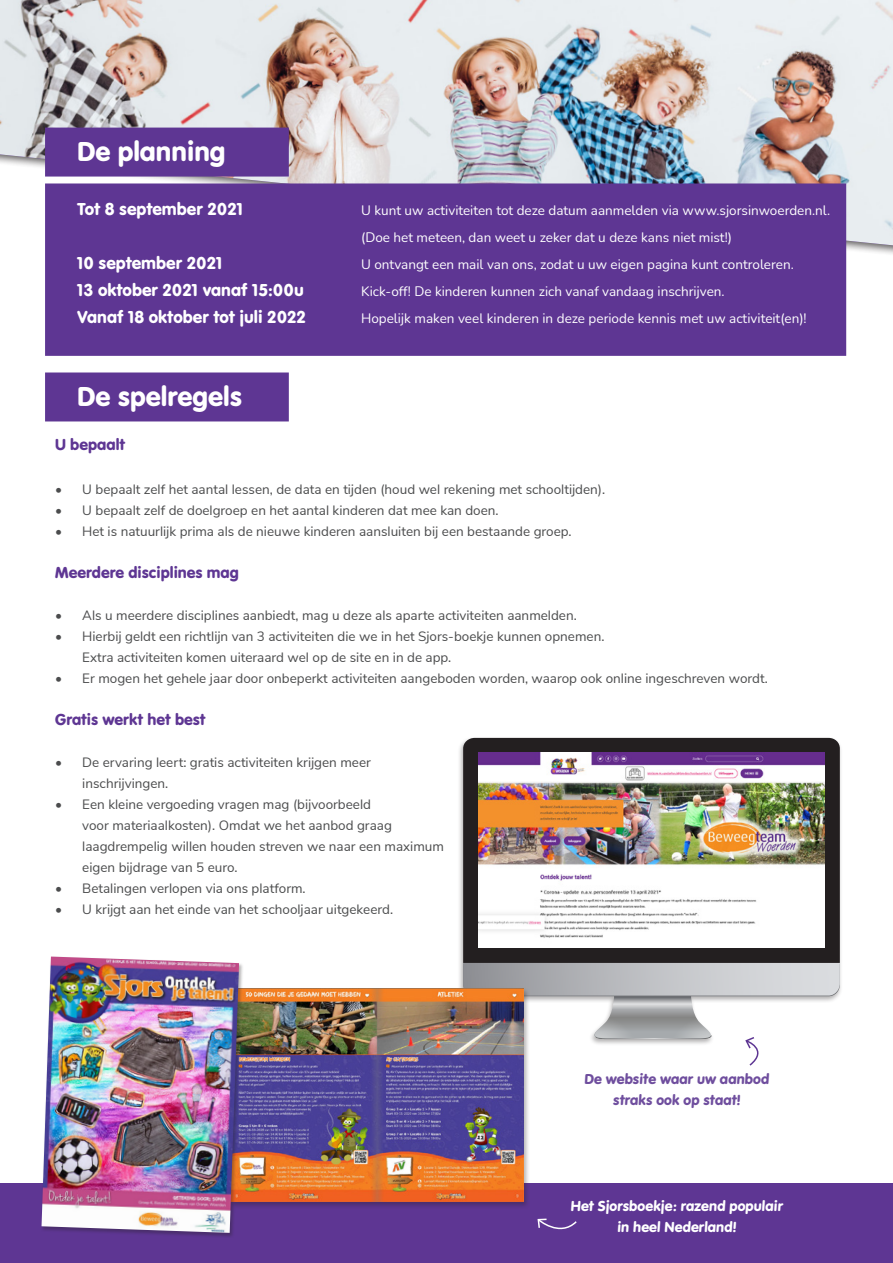
<style>
.page{position:relative;width:893px;height:1263px;background:#fff}
.page>*{position:absolute;margin:0;border:0;box-sizing:border-box;transform-origin:0 0}
.t1{font:28.5px "VAG Rundschrift D";color:#fff}
.t2{font:18px/27px "VAG Rundschrift D";color:#fff}
.Alineastijl_1{font:16.5px "VAG Rundschrift D";color:#5e3693}
.Alineastijl_2{font:15px "VAG Rundschrift D";color:#fff}
.Alineastijl_2-2{font:15px/21px "VAG Rundschrift D";color:#6f4e9e;text-align:center}
.t3{font:13.5px/21px "Nunito Sans";color:#4b4c4d}
.t4{font:13.5px/27px "Nunito";color:#fff}
</style>
<div class="page">
<div style="left:458px;top:736px;width:385px;height:310px;background:#231f20;opacity:.35"></div>
<div style="left:463px;top:738px;width:377px;height:225px;background:#231f20"></div>
<img style="left:0;top:0;width:893px;height:245px">
<div style="left:45px;top:183px;width:801px;height:173px;background:#5e3693"></div>
<div style="left:45px;top:128px;width:244px;height:49px;background:#5e3693"></div>
<img style="left:479px;top:753px;width:345px;height:194px">
<div style="left:0;top:1183px;width:893px;height:80px;background:#5e3693"></div>
<div style="left:228px;top:987px;width:302px;height:222px;background:#231f20;opacity:.34"></div>
<img style="left:244px;top:988px;width:279px;height:213px">
<div style="left:40px;top:956px;width:204px;height:282px;background:#231f20;opacity:.34"></div>
<img style="left:42px;top:956px;width:197px;height:277px">
<svg style="left:537px;top:1218px;width:40px;height:12px"></svg>
<svg style="left:463px;top:963px;width:377px;height:104px"></svg>
<div style="left:45px;top:372px;width:244px;height:49px;background:#5e3693"></div>
<p class="t1" style="left:77px;top:135px;width:150px">De planning</p>
<p class="t2" style="left:77px;top:196px;width:167px">Tot 8 september 2021</p>
<p class="t2" style="left:77px;top:250px;width:230px">10 september 2021<br>13 oktober 2021 vanaf 15:00u<br>Vanaf 18 oktober tot juli 2022</p>
<p class="t1" style="left:77px;top:380px;width:167px">De spelregels</p>
<p class="t4" style="left:361px;top:196px;width:470px">U kunt uw activiteiten tot deze datum aanmelden via www.sjorsinwoerden.nl.</p>
<p class="t4" style="left:361px;top:223px;width:447px">(Doe het meteen, dan weet u zeker dat u deze kans niet mist!)<br>U ontvangt een mail van ons, zodat u uw eigen pagina kunt controleren.<br>Kick-off! De kinderen kunnen zich vanaf vandaag inschrijven.<br>Hopelijk maken veel kinderen in deze periode kennis met uw activiteit(en)!</p>
<p class="Alineastijl_1" style="left:55px;top:435px;width:72px">U bepaalt</p>
<p class="t3" style="left:55px;top:478px;width:551px">• U bepaalt zelf het aantal lessen, de data en tijden (houd wel rekening met schooltijden).</p>
<p class="t3" style="left:55px;top:499px;width:445px">• U bepaalt zelf de doelgroep en het aantal kinderen dat mee kan doen.</p>
<p class="t3" style="left:55px;top:520px;width:518px">• Het is natuurlijk prima als de nieuwe kinderen aansluiten bij een bestaande groep.</p>
<p class="Alineastijl_1" style="left:55px;top:562px;width:185px">Meerdere disciplines mag</p>
<p class="t3" style="left:55px;top:604px;width:523px">• Als u meerdere disciplines aanbiedt, mag u deze als aparte activiteiten aanmelden.</p>
<p class="t3" style="left:82px;top:625px;width:524px;text-indent:-27px">• Hierbij geldt een richtlijn van 3 activiteiten die we in het Sjors-boekje kunnen opnemen.<br>Extra activiteiten komen uiteraard wel op de site en in de app.</p>
<p class="t3" style="left:55px;top:667px;width:714px">• Er mogen het gehele jaar door onbeperkt activiteiten aangeboden worden, waarop ook online ingeschreven wordt.</p>
<p class="Alineastijl_1" style="left:55px;top:709px;width:152px">Gratis werkt het best</p>
<p class="t3" style="left:82px;top:751px;width:290px;text-indent:-27px">• De ervaring leert: gratis activiteiten krijgen meer inschrijvingen.</p>
<p class="t3" style="left:82px;top:793px;width:363px;text-indent:-27px">• Een kleine vergoeding vragen mag (bijvoorbeeld<br>voor materiaalkosten). Omdat we het aanbod graag laagdrempelig willen houden streven we naar een maximum eigen bijdrage van 5 euro.</p>
<p class="t3" style="left:55px;top:877px;width:252px">• Betalingen verlopen via ons platform.</p>
<p class="t3" style="left:55px;top:898px;width:339px">• U krijgt aan het einde van het schooljaar uitgekeerd.</p>
<p class="Alineastijl_2-2" style="left:584px;top:1068px;width:188px">De website waar uw aanbod straks ook op staat!</p>
<p class="Alineastijl_2" style="left:570px;top:1197px;width:215px">Het Sjorsboekje: razend populair</p>
<p class="Alineastijl_2" style="left:617px;top:1218px;width:122px">in heel Nederland!</p>
</div>
